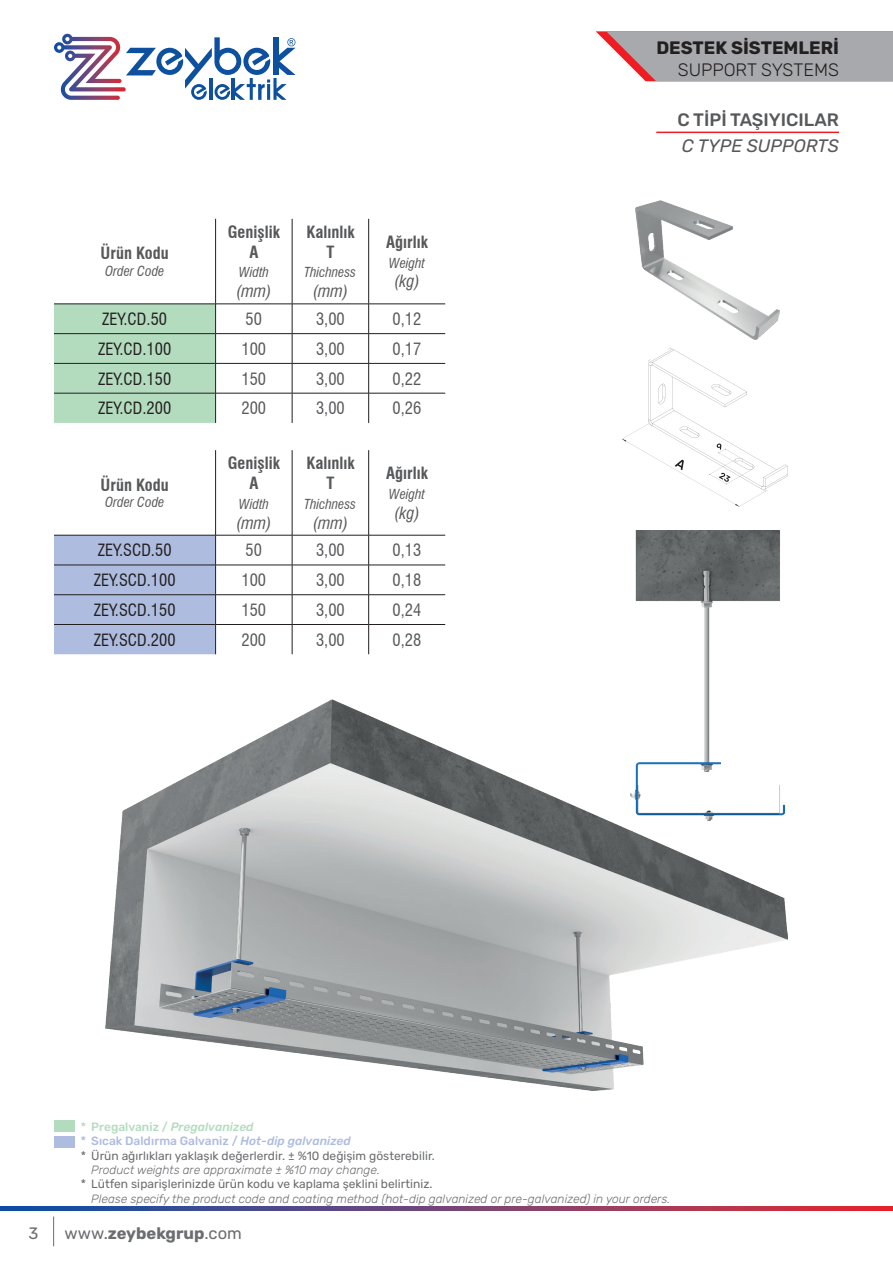
<style>
.page{position:relative;width:893px;height:1263px;background:#fff}
.page>*{position:absolute;margin:0;border:0;box-sizing:border-box;transform-origin:0 0}
.t1{font:700 18px "Rubik";color:#231f20}
.t2{font:500 18px "Rubik";color:#57585a}
.t3{font:300 18px "Rubik";color:#231f20}
.t4{font:italic 18px "Rubik";color:#57585a}
.t5{font:condensed 16.5px "Swiss 721 BT";color:#57585a}
.t6{font:condensed 16.5px "Swiss 721 BT";color:#231f20}
.t7{font:700 condensed 16.5px/19.8px "Swiss 721 BT";color:#57585a;text-align:center}
.t8{font:italic condensed 16.5px "Swiss 721 BT";color:#57585a}
.t9{font:700 16.5px "Rubik";color:#6c6d70}
.t10{font:16.5px "Rubik";color:#6c6d70}
.t11{font:italic condensed 13.5px "Swiss 721 BT";color:#57585a}
.t12{font:12px/14.4px "Rubik";color:#6c6d70}
.t13{font:italic 300 12px "Rubik";color:#6c6d70}
.s1{font-weight:500;color:#b3dcbf}
.s2{font-weight:500;font-style:italic;color:#b3dcbf}
.s3{font-weight:500;color:#aebcdf}
.s4{font-weight:500;font-style:italic;color:#aebcdf}
.s5{font-weight:400}
</style>
<div class="page">
<svg style="left:0;top:1206px;width:893px;height:4px;background:#754172"></svg>
<hr style="left:53px;top:1216px;width:1px;height:30px;background:#6c6d70">
<svg style="left:54px;top:34px;width:242px;height:66px"></svg>
<hr style="left:215px;top:219px;width:1px;height:85px;background:#231f20">
<hr style="left:292px;top:219px;width:1px;height:85px;background:#231f20">
<hr style="left:368px;top:219px;width:1px;height:85px;background:#231f20">
<hr style="left:216px;top:304px;width:76px;height:1px;background:#231f20">
<hr style="left:292px;top:304px;width:77px;height:1px;background:#231f20">
<hr style="left:369px;top:304px;width:76px;height:1px;background:#231f20">
<hr style="left:216px;top:333px;width:76px;height:1px;background:#231f20">
<hr style="left:292px;top:333px;width:77px;height:1px;background:#231f20">
<hr style="left:369px;top:333px;width:76px;height:1px;background:#231f20">
<hr style="left:216px;top:363px;width:76px;height:1px;background:#231f20">
<div style="left:54px;top:304px;width:162px;height:119px;background:#b3dcbf"></div>
<hr style="left:292px;top:363px;width:77px;height:1px;background:#231f20">
<svg style="left:292px;top:304px;width:1px;height:89px"></svg>
<hr style="left:369px;top:363px;width:76px;height:1px;background:#231f20">
<svg style="left:368px;top:304px;width:1px;height:89px"></svg>
<hr style="left:215px;top:393px;width:1px;height:30px;background:#231f20">
<hr style="left:292px;top:393px;width:1px;height:30px;background:#231f20">
<hr style="left:368px;top:393px;width:1px;height:30px;background:#231f20">
<hr style="left:54px;top:393px;width:162px;height:1px;background:#231f20">
<hr style="left:216px;top:393px;width:76px;height:1px;background:#231f20">
<hr style="left:292px;top:393px;width:77px;height:1px;background:#231f20">
<hr style="left:369px;top:393px;width:76px;height:1px;background:#231f20">
<hr style="left:215px;top:450px;width:1px;height:85px;background:#231f20">
<hr style="left:292px;top:450px;width:1px;height:85px;background:#231f20">
<hr style="left:368px;top:450px;width:1px;height:85px;background:#231f20">
<hr style="left:216px;top:535px;width:76px;height:1px;background:#231f20">
<hr style="left:292px;top:535px;width:77px;height:1px;background:#231f20">
<hr style="left:292px;top:535px;width:1px;height:30px;background:#231f20">
<hr style="left:369px;top:535px;width:76px;height:1px;background:#231f20">
<hr style="left:368px;top:535px;width:1px;height:30px;background:#231f20">
<hr style="left:216px;top:565px;width:76px;height:1px;background:#231f20">
<hr style="left:292px;top:565px;width:77px;height:1px;background:#231f20">
<hr style="left:369px;top:565px;width:76px;height:1px;background:#231f20">
<hr style="left:216px;top:594px;width:76px;height:1px;background:#231f20">
<hr style="left:292px;top:594px;width:77px;height:1px;background:#231f20">
<hr style="left:369px;top:594px;width:76px;height:1px;background:#231f20">
<div style="left:54px;top:535px;width:162px;height:119px;background:#aebcdf"></div>
<svg style="left:292px;top:565px;width:1px;height:89px"></svg>
<svg style="left:368px;top:565px;width:1px;height:89px"></svg>
<hr style="left:54px;top:624px;width:162px;height:1px;background:#231f20">
<hr style="left:216px;top:624px;width:76px;height:1px;background:#231f20">
<hr style="left:292px;top:624px;width:77px;height:1px;background:#231f20">
<hr style="left:369px;top:624px;width:76px;height:1px;background:#231f20">
<img style="left:635px;top:201px;width:144px;height:138px">
<img style="left:635px;top:531px;width:145px;height:168px">
<img style="left:105px;top:699px;width:682px;height:391px">
<div style="left:54px;top:1120px;width:20px;height:11px;background:#b3dcbf"></div>
<div style="left:54px;top:1136px;width:20px;height:11px;background:#aebcdf"></div>
<svg style="left:622px;top:348px;width:165px;height:159px"></svg>
<svg style="left:596px;top:31px;width:297px;height:50px;background:#b2aaae"></svg>
<hr style="left:656px;top:132px;width:183px;height:1px;background:#ee1d23">
<h2 class="t7" style="left:101px;top:243px;width:70px">Ürün Kodu</h2>
<p class="t11" style="left:105px;top:263px;width:61px">Order Code</p>
<h2 class="t7" style="left:228px;top:222px;width:53px">Genişlik<br>A</h2>
<p class="t11" style="left:239px;top:264px;width:32px">Width</p>
<h2 class="t8" style="left:236px;top:281px;width:37px">(mm)</h2>
<h2 class="t7" style="left:306px;top:222px;width:50px">Kalınlık<br>T</h2>
<p class="t11" style="left:305px;top:264px;width:53px">Thichness</p>
<h2 class="t8" style="left:313px;top:281px;width:37px">(mm)</h2>
<h2 class="t7" style="left:386px;top:232px;width:43px">Ağırlık</h2>
<p class="t11" style="left:389px;top:254px;width:38px">Weight</p>
<h2 class="t8" style="left:394px;top:271px;width:27px">(kg)</h2>
<h2 class="t6" style="left:102px;top:309px;width:66px">ZEY.CD.50</h2>
<h2 class="t5" style="left:246px;top:309px;width:18px">50</h2>
<h2 class="t5" style="left:316px;top:309px;width:30px">3,00</h2>
<h2 class="t5" style="left:393px;top:309px;width:30px">0,12</h2>
<h2 class="t6" style="left:98px;top:339px;width:75px">ZEY.CD.100</h2>
<h2 class="t5" style="left:241px;top:339px;width:26px">100</h2>
<h2 class="t5" style="left:316px;top:339px;width:30px">3,00</h2>
<h2 class="t5" style="left:393px;top:339px;width:30px">0,17</h2>
<h2 class="t6" style="left:98px;top:369px;width:75px">ZEY.CD.150</h2>
<h2 class="t5" style="left:241px;top:369px;width:26px">150</h2>
<h2 class="t5" style="left:316px;top:369px;width:30px">3,00</h2>
<h2 class="t5" style="left:393px;top:369px;width:30px">0,22</h2>
<h2 class="t6" style="left:98px;top:398px;width:75px">ZEY.CD.200</h2>
<h2 class="t5" style="left:241px;top:398px;width:26px">200</h2>
<h2 class="t5" style="left:316px;top:398px;width:30px">3,00</h2>
<h2 class="t5" style="left:393px;top:398px;width:30px">0,26</h2>
<h2 class="t7" style="left:101px;top:475px;width:70px">Ürün Kodu</h2>
<p class="t11" style="left:105px;top:494px;width:61px">Order Code</p>
<h2 class="t7" style="left:228px;top:453px;width:53px">Genişlik<br>A</h2>
<p class="t11" style="left:239px;top:496px;width:32px">Width</p>
<h2 class="t8" style="left:236px;top:513px;width:37px">(mm)</h2>
<h2 class="t7" style="left:306px;top:453px;width:50px">Kalınlık<br>T</h2>
<p class="t11" style="left:305px;top:496px;width:53px">Thichness</p>
<h2 class="t8" style="left:313px;top:513px;width:37px">(mm)</h2>
<h2 class="t7" style="left:386px;top:463px;width:43px">Ağırlık</h2>
<p class="t11" style="left:389px;top:486px;width:38px">Weight</p>
<h2 class="t8" style="left:394px;top:503px;width:27px">(kg)</h2>
<h2 class="t6" style="left:98px;top:540px;width:75px">ZEY.SCD.50</h2>
<h2 class="t5" style="left:246px;top:540px;width:18px">50</h2>
<h2 class="t5" style="left:316px;top:540px;width:30px">3,00</h2>
<h2 class="t5" style="left:393px;top:540px;width:30px">0,13</h2>
<h2 class="t6" style="left:94px;top:570px;width:83px">ZEY.SCD.100</h2>
<h2 class="t5" style="left:241px;top:570px;width:26px">100</h2>
<h2 class="t5" style="left:316px;top:570px;width:30px">3,00</h2>
<h2 class="t5" style="left:393px;top:570px;width:30px">0,18</h2>
<h2 class="t6" style="left:94px;top:600px;width:83px">ZEY.SCD.150</h2>
<h2 class="t5" style="left:241px;top:600px;width:26px">150</h2>
<h2 class="t5" style="left:316px;top:600px;width:30px">3,00</h2>
<h2 class="t5" style="left:393px;top:600px;width:30px">0,24</h2>
<h2 class="t6" style="left:94px;top:630px;width:83px">ZEY.SCD.200</h2>
<h2 class="t5" style="left:241px;top:630px;width:26px">200</h2>
<h2 class="t5" style="left:316px;top:630px;width:30px">3,00</h2>
<h2 class="t5" style="left:393px;top:630px;width:30px">0,28</h2>
<h1 class="t1" style="left:656px;top:38px;width:184px">DESTEK SİSTEMLERİ</h1>
<h1 class="t3" style="left:678px;top:60px;width:163px">SUPPORT SYSTEMS</h1>
<h1 class="t2" style="left:677px;top:109px;width:163px">C TİPİ TAŞIYICILAR</h1>
<h1 class="t4" style="left:682px;top:136px;width:159px">C TYPE SUPPORTS</h1>
<p class="t12" style="left:81px;top:1120px;width:356px"><span class="s1">* Pregalvaniz /</span> <span class="s2">Pregalvanized<br></span><span class="s3">* Sıcak Daldırma Galvaniz /</span> <span class="s4">Hot-dip galvanized<br></span>* Ürün ağırlıkları yaklaşık değerlerdir. ± %10 değişim gösterebilir.</p>
<p class="t13" style="left:91px;top:1163px;width:290px">Product weights are appraximate ± %10 may change.</p>
<p class="t12" style="left:81px;top:1177px;width:353px">* Lütfen siparişlerinizde ürün kodu ve kaplama şeklini belirtiniz.</p>
<p class="t13" style="left:91px;top:1192px;width:580px">Please specify the product code and coating method (hot-dip galvanized or pre-galvanized) in your orders.</p>
<h2 class="t10" style="left:29px;top:1224px;width:11px">3</h2>
<h2 class="t9" style="left:65px;top:1224px;width:179px"><span class="s5">www.</span>zeybekgrup<span class="s5">.com</span></h2>
</div>
